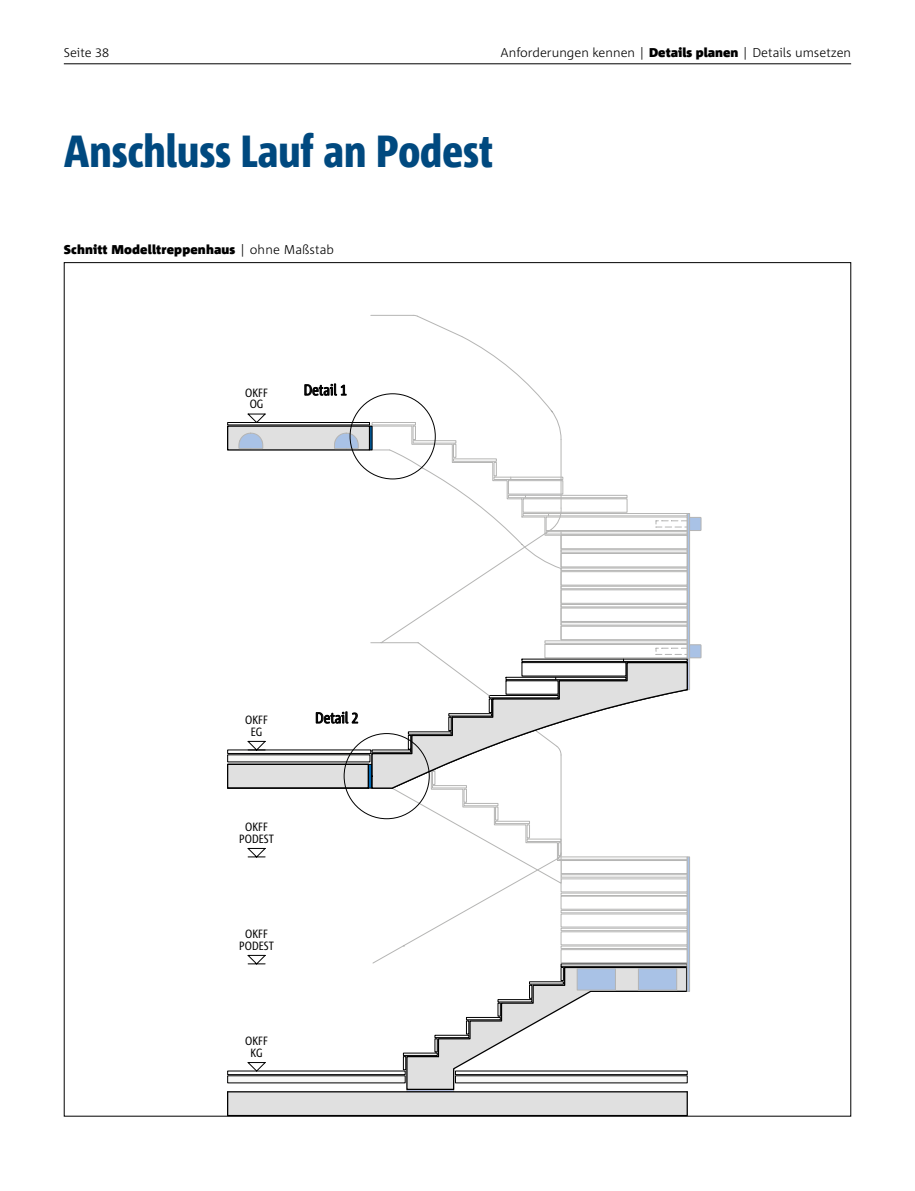
<style>
.page{position:relative;width:915px;height:1191px;background:#fff}
.page>*{position:absolute;margin:0;border:0;box-sizing:border-box;transform-origin:0 0}
.t1{font:800 condensed 45px "Corpid Schoeck";color:#00497f}
.t2{font:condensed 15px "Corpid Schoeck";letter-spacing:.005em;color:#000}
.t3{font:300 12.75px "Corpid Schoeck";color:#000}
.t4{font:900 12.75px "Corpid Schoeck";letter-spacing:.01em;color:#000}
.t5{font:condensed 12px/11.6px "Corpid Schoeck";color:#000;text-align:center}
.s1{font-weight:900}
.s2{font-weight:300}
</style>
<div class="page">
<hr style="left:64px;top:63px;width:786px;height:1px;background:#000">
<div style="left:406px;top:1089px;width:47px;height:3px;border:1px solid #b5b5b4"></div>
<div style="left:227px;top:1091px;width:460px;height:24px;background:#e0e0e0"></div>
<div style="left:227px;top:1091px;width:460px;height:25px;border:1px solid #000"></div>
<svg style="left:227px;top:393px;width:474px;height:697px"></svg>
<p class="t3" style="left:64px;top:44px;width:47px">Seite 38</p>
<p class="t3" style="left:500px;top:44px;width:352px">Anforderungen kennen | <span class="s1">Details planen</span> | Details umsetzen</p>
<h1 class="t1" style="left:64px;top:123px;width:430px">Anschluss Lauf an Podest</h1>
<p class="t4" style="left:64px;top:241px;width:272px">Schnitt Modelltreppenhaus <span class="s2">| ohne Maßstab</span></p>
<p class="t5" style="left:245px;top:387px;width:24px">OKFF<br>OG</p>
<p class="t2" style="left:304px;top:380px;width:45px">Detail 1</p>
<p class="t5" style="left:245px;top:714px;width:24px">OKFF<br>EG</p>
<p class="t5" style="left:239px;top:821px;width:36px">OKFF<br>PODEST</p>
<p class="t5" style="left:239px;top:928px;width:36px">OKFF<br>PODEST</p>
<p class="t5" style="left:245px;top:1035px;width:24px">OKFF<br>KG</p>
<p class="t2" style="left:315px;top:708px;width:45px">Detail 2</p>
</div>
